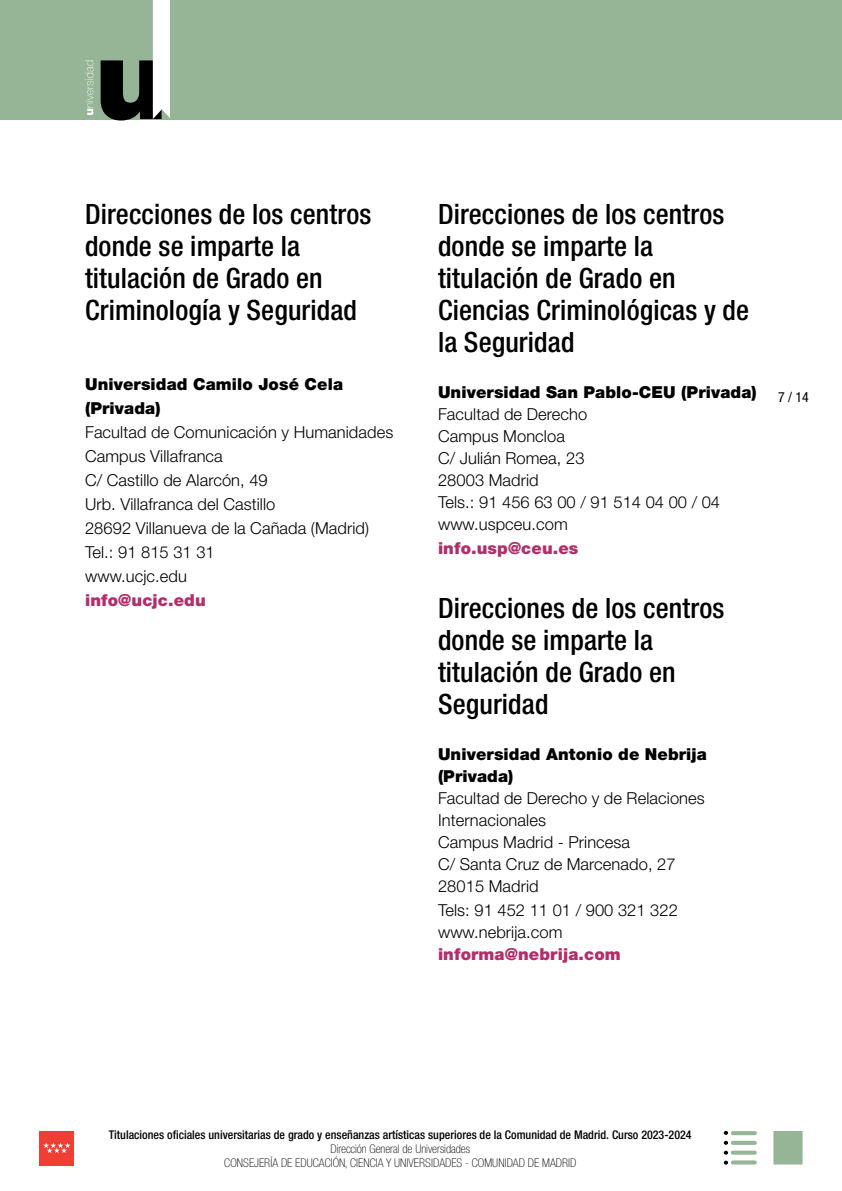
<style>
.page{position:relative;width:842px;height:1191px;background:#fff}
.page>*{position:absolute;margin:0;border:0;box-sizing:border-box;transform-origin:0 0}
.t1{font:500 condensed 28px/32px "Helvetica Neue LT Std";letter-spacing:.005em;color:#000}
.t2{font:300 16.4px/22px "Helvetica Neue LT Std";letter-spacing:.005em;color:#000}
.t3{font:900 16.4px/24px "Helvetica Neue LT Std";letter-spacing:.005em;color:#000}
.t4{font:900 16.4px "Helvetica Neue LT Std";letter-spacing:.005em;color:#b12e6a}
.t5{font:condensed 14px "Helvetica Neue LT Std";color:#000}
.t6{font:500 condensed 12px "Helvetica Neue LT Std";color:#000}
.t7{font:100 condensed 12px/14.4px "Helvetica Neue LT Std";letter-spacing:.005em;color:#000;text-align:center}
</style>
<div class="page">
<div style="left:0;top:0;width:842px;height:119px;background:#95b596"></div>
<svg style="left:85px;top:61px;width:8px;height:54px"></svg>
<svg style="left:101px;top:0;width:69px;height:120px"></svg>
<div style="left:40px;top:1130px;width:34px;height:35px;background:#ef3e33"></div>
<svg style="left:43px;top:1142px;width:28px;height:11px"></svg>
<div style="left:775px;top:1132px;width:25px;height:30px;background:#95b596"></div>
<div style="left:773px;top:1131px;width:29px;height:33px;border:4px solid #95b596"></div>
<svg style="left:733px;top:1131px;width:22px;height:4px"></svg>
<svg style="left:724px;top:1130px;width:4px;height:4px"></svg>
<svg style="left:733px;top:1140px;width:22px;height:4px"></svg>
<svg style="left:724px;top:1140px;width:4px;height:4px"></svg>
<svg style="left:733px;top:1150px;width:22px;height:4px"></svg>
<svg style="left:724px;top:1150px;width:4px;height:4px"></svg>
<svg style="left:733px;top:1160px;width:22px;height:4px"></svg>
<svg style="left:724px;top:1160px;width:4px;height:4px"></svg>
<h1 class="t1" style="left:85px;top:198px;width:288px">Direcciones de los centros donde se imparte la titulación de Grado en<br>Criminología y Seguridad</h1>
<p class="t3" style="left:85px;top:372px;width:260px">Universidad Camilo José Cela (Privada)</p>
<p class="t2" style="left:85px;top:420px;width:310px;line-height:24px">Facultad de Comunicación y Humanidades<br>Campus Villafranca<br>C/ Castillo de Alarcón, 49<br>Urb. Villafranca del Castillo<br>28692 Villanueva de la Cañada (Madrid)<br>Tel.: 91 815 31 31<br>www.ucjc.edu</p>
<p class="t4" style="left:85px;top:591px;width:122px">info@ucjc.edu</p>
<h1 class="t1" style="left:438px;top:198px;width:313px">Direcciones de los centros donde se imparte la titulación de Grado en<br>Ciencias Criminológicas y de la Seguridad</h1>
<p class="t3" style="left:438px;top:380px;width:320px">Universidad San Pablo-CEU (Privada)</p>
<p class="t2" style="left:438px;top:403px;width:284px">Facultad de Derecho<br>Campus Moncloa<br>C/ Julián Romea, 23<br>28003 Madrid<br>Tels.: 91 456 63 00 / 91 514 04 00 / 04 www.uspceu.com</p>
<p class="t4" style="left:438px;top:538px;width:142px">info.usp@ceu.es</p>
<h1 class="t1" style="left:438px;top:592px;width:288px">Direcciones de los centros donde se imparte la titulación de Grado en<br>Seguridad</h1>
<p class="t3" style="left:438px;top:743px;width:270px;line-height:22px">Universidad Antonio de Nebrija (Privada)</p>
<p class="t2" style="left:438px;top:787px;width:268px">Facultad de Derecho y de Relaciones<br>Internacionales<br>Campus Madrid - Princesa<br>C/ Santa Cruz de Marcenado, 27<br>28015 Madrid</p>
<p class="t2" style="left:438px;top:899px;width:241px">Tels: 91 452 11 01 / 900 321 322 www.nebrija.com</p>
<p class="t4" style="left:438px;top:944px;width:184px">informa@nebrija.com</p>
<p class="t5" style="left:778px;top:389px;width:32px">7 / 14</p>
<p class="t6" style="left:109px;top:1127px;width:584px">Titulaciones oficiales universitarias de grado y enseñanzas artísticas superiores de la Comunidad de Madrid. Curso 2023-2024</p>
<p class="t7" style="left:224px;top:1141px;width:354px">Dirección General de Universidades<br>CONSEJERÍA DE EDUCACIÓN, CIENCIA Y UNIVERSIDADES - COMUNIDAD DE MADRID</p>
</div>
